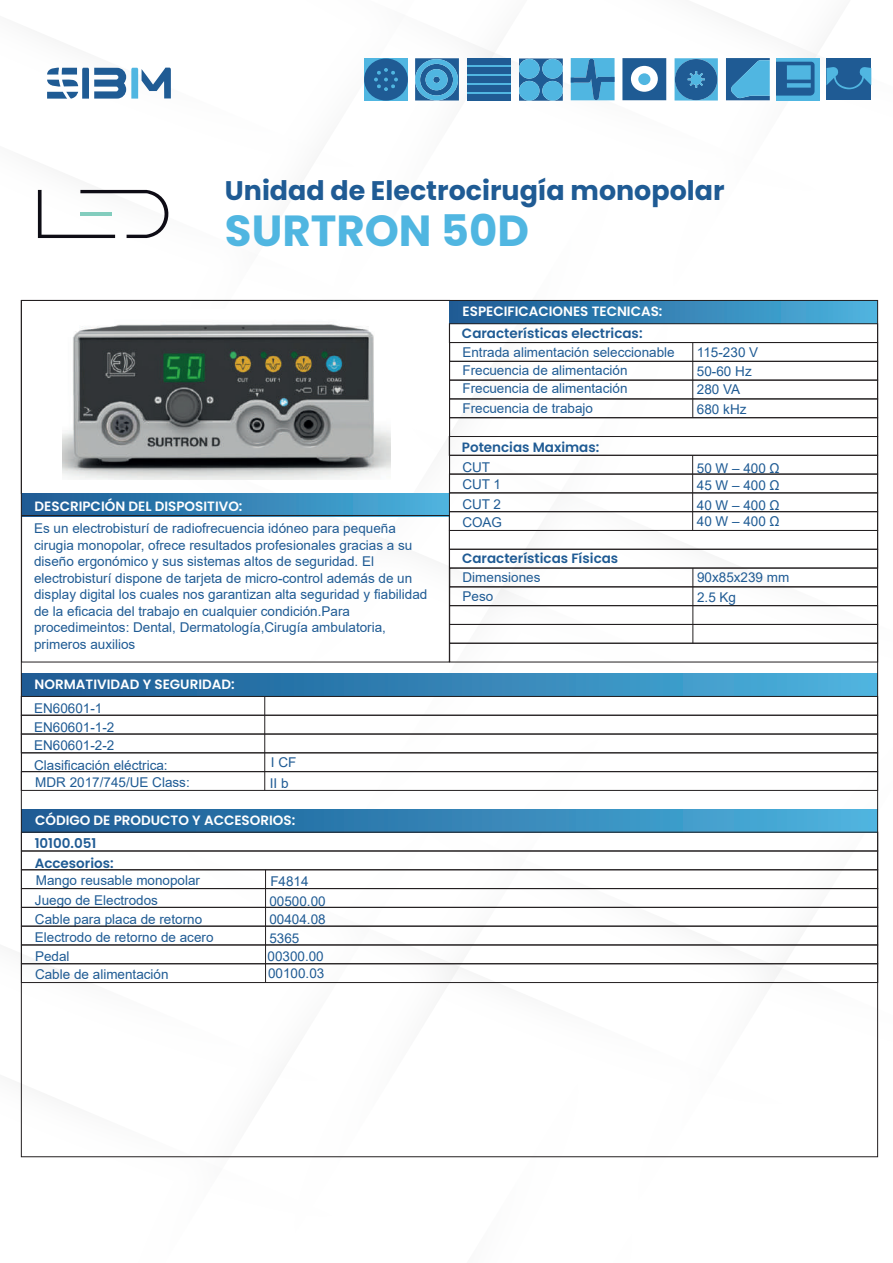
<style>
.page{position:relative;width:893px;height:1263px;background:#fff}
.page>*{position:absolute;margin:0;border:0;box-sizing:border-box;transform-origin:0 0}
.t1{font:700 43.5px "Poppins";color:#50b6e1}
.t2{font:700 26.85px "Poppins";color:#1f5b94}
.t3{font:13.5px/16.5px "Arial";color:#1f5b94}
.t4{font:600 13.5px "Poppins";color:#fff}
.t5{font:600 13.5px/19.8px "Poppins";color:#1f5b94}
</style>
<div class="page">
<svg style="left:20px;top:189px;width:300px;height:122px"></svg>
<svg style="left:220px;top:189px;width:100px;height:10px"></svg>
<svg style="left:120px;top:457px;width:599px;height:206px"></svg>
<svg style="left:320px;top:47px;width:316px;height:253px"></svg>
<svg style="left:20px;top:827px;width:165px;height:262px"></svg>
<svg style="left:601px;top:807px;width:278px;height:262px"></svg>
<svg style="left:285px;top:960px;width:316px;height:198px"></svg>
<svg style="left:364px;top:58px;width:44px;height:43px;background:#2d75aa"></svg>
<svg style="left:415px;top:58px;width:44px;height:43px;background:#408ebd"></svg>
<hr style="left:467px;top:83px;width:43px;height:2px;background:#50b6e1">
<hr style="left:467px;top:92px;width:43px;height:2px;background:#50b6e1">
<hr style="left:467px;top:65px;width:43px;height:2px;background:#50b6e1">
<hr style="left:467px;top:74px;width:43px;height:2px;background:#50b6e1">
<div style="left:467px;top:58px;width:43px;height:7px;background:#1f5b94"></div>
<div style="left:467px;top:85px;width:43px;height:7px;background:#1f5b94"></div>
<div style="left:467px;top:76px;width:43px;height:7px;background:#1f5b94"></div>
<div style="left:467px;top:67px;width:43px;height:7px;background:#1f5b94"></div>
<div style="left:467px;top:94px;width:43px;height:7px;background:#1f5b94"></div>
<svg style="left:519px;top:58px;width:44px;height:43px"></svg>
<div style="left:519px;top:59px;width:20px;height:20px;background:#50b6e1;border-radius:50%"></div>
<div style="left:519px;top:81px;width:20px;height:20px;background:#50b6e1;border-radius:50%"></div>
<div style="left:542px;top:59px;width:21px;height:20px;background:#50b6e1;border-radius:50%"></div>
<div style="left:542px;top:81px;width:21px;height:20px;background:#50b6e1;border-radius:50%"></div>
<svg style="left:622px;top:58px;width:44px;height:42px"></svg>
<svg style="left:675px;top:58px;width:43px;height:43px;background:#367caf"></svg>
<svg style="left:571px;top:58px;width:43px;height:42px;background:#459ecc"></svg>
<svg style="left:776px;top:58px;width:44px;height:42px"></svg>
<svg style="left:776px;top:62px;width:38px;height:34px"></svg>
<div style="left:638px;top:73px;width:12px;height:12px;background:#50b6e1;border-radius:50%"></div>
<svg style="left:726px;top:58px;width:44px;height:42px;background:#3c8fbf"></svg>
<div style="left:826px;top:58px;width:45px;height:42px;background:#1f5b94"></div>
<svg style="left:826px;top:67px;width:45px;height:22px"></svg>
<svg style="left:47px;top:67px;width:124px;height:32px"></svg>
<div style="left:21px;top:493px;width:429px;height:23px;background:linear-gradient(to right,#1b5891,#4db2dc)"></div>
<div style="left:449px;top:301px;width:429px;height:23px;background:linear-gradient(to right,#1b5891,#4db1dc)"></div>
<div style="left:449px;top:342px;width:429px;height:19px;border:1px solid #231f20"></div>
<div style="left:449px;top:361px;width:429px;height:19px;border:1px solid #231f20"></div>
<div style="left:449px;top:380px;width:429px;height:19px;border:1px solid #231f20"></div>
<div style="left:449px;top:417px;width:429px;height:20px;border:1px solid #231f20"></div>
<div style="left:21px;top:515px;width:428px;height:147px;border:1px solid #231f20"></div>
<hr style="left:692px;top:342px;width:1px;height:76px;background:#231f20">
<div style="left:449px;top:436px;width:429px;height:19px;border:1px solid #231f20"></div>
<div style="left:449px;top:455px;width:429px;height:19px;border:1px solid #231f20"></div>
<div style="left:449px;top:474px;width:429px;height:19px;border:1px solid #231f20"></div>
<div style="left:449px;top:511px;width:429px;height:20px;border:1px solid #231f20"></div>
<div style="left:449px;top:530px;width:429px;height:19px;border:1px solid #231f20"></div>
<hr style="left:692px;top:455px;width:1px;height:75px;background:#231f20">
<div style="left:449px;top:549px;width:429px;height:19px;border:1px solid #231f20"></div>
<div style="left:450px;top:568px;width:428px;height:19px;border:1px solid #231f20"></div>
<div style="left:449px;top:605px;width:429px;height:20px;border:1px solid #231f20"></div>
<div style="left:449px;top:624px;width:429px;height:19px;border:1px solid #231f20"></div>
<div style="left:449px;top:643px;width:429px;height:19px;border:1px solid #231f20"></div>
<hr style="left:693px;top:568px;width:1px;height:75px;background:#231f20">
<div style="left:22px;top:673px;width:856px;height:23px;background:linear-gradient(to right,#1b5891,#4db2dd)"></div>
<div style="left:21px;top:696px;width:857px;height:19px;border:1px solid #231f20"></div>
<div style="left:21px;top:715px;width:857px;height:19px;border:1px solid #231f20"></div>
<div style="left:21px;top:734px;width:857px;height:19px;border:1px solid #231f20"></div>
<div style="left:21px;top:771px;width:857px;height:20px;border:1px solid #231f20"></div>
<hr style="left:264px;top:696px;width:1px;height:94px;background:#231f20">
<div style="left:21px;top:809px;width:856px;height:23px;background:linear-gradient(to right,#1b5891,#4db1dc)"></div>
<div style="left:21px;top:832px;width:857px;height:19px;border:1px solid #231f20"></div>
<div style="left:21px;top:851px;width:857px;height:19px;border:1px solid #231f20"></div>
<div style="left:21px;top:869px;width:857px;height:20px;border:1px solid #231f20"></div>
<div style="left:21px;top:888px;width:857px;height:19px;border:1px solid #231f20"></div>
<div style="left:21px;top:907px;width:857px;height:19px;border:1px solid #231f20"></div>
<div style="left:21px;top:926px;width:857px;height:19px;border:1px solid #231f20"></div>
<div style="left:21px;top:963px;width:857px;height:20px;border:1px solid #231f20"></div>
<hr style="left:265px;top:870px;width:1px;height:112px;background:#231f20">
<svg style="left:38px;top:190px;width:136px;height:48px"></svg>
<hr style="left:80px;top:212px;width:32px;height:3px;background:#83cdbe">
<img style="left:63px;top:309px;width:328px;height:170px">
<h2 class="t2" style="left:225px;top:175px;width:501px">Unidad de Electrocirugía monopolar</h2>
<h1 class="t1" style="left:225px;top:206px;width:306px">SURTRON 50D</h1>
<p class="t4" style="left:35px;top:498px;width:209px">DESCRIPCIÓN DEL DISPOSITIVO:</p>
<p class="t3" style="left:34px;top:520px;width:395px">Es un electrobisturí de radiofrecuencia idóneo para pequeña cirugia monopolar, ofrece resultados profesionales gracias a su diseño ergonómico y sus sistemas altos de seguridad. El electrobisturí dispone de tarjeta de micro-control además de un display digital los cuales nos garantizan alta seguridad y fiabilidad de la eficacia del trabajo en cualquier condición.Para procedimeintos: Dental, Dermatología,Cirugía ambulatoria, primeros auxilios</p>
<p class="t4" style="left:35px;top:676px;width:202px">NORMATIVIDAD Y SEGURIDAD:</p>
<p class="t3" style="left:34px;top:699px;width:82px;line-height:18.3px">EN60601-1<br>EN60601-1-2<br>EN60601-2-2</p>
<p class="t3" style="left:34px;top:757px;width:135px">Clasificación eléctrica:</p>
<p class="t3" style="left:271px;top:754px;width:27px">I CF</p>
<p class="t3" style="left:35px;top:774px;width:156px">MDR 2017/745/UE Class:</p>
<p class="t3" style="left:270px;top:775px;width:20px">II b</p>
<p class="t4" style="left:35px;top:812px;width:262px">CÓDIGO DE PRODUCTO Y ACCESORIOS:</p>
<p class="t5" style="left:35px;top:833px;width:80px">10100.051<br>Accesorios:</p>
<p class="t3" style="left:36px;top:872px;width:166px">Mango reusable monopolar</p>
<p class="t3" style="left:270px;top:873px;width:40px">F4814</p>
<p class="t3" style="left:35px;top:891px;width:180px;line-height:18.6px">Juego de Electrodos<br>Cable para placa de retorno<br>Electrodo de retorno de acero<br>Pedal</p>
<p class="t3" style="left:35px;top:966px;width:135px">Cable de alimentación</p>
<p class="t3" style="left:268px;top:892px;width:60px;line-height:18.5px">00500.00<br>00404.08<br>5365<br>00300.00</p>
<p class="t3" style="left:268px;top:964px;width:58px">00100.03</p>
<p class="t4" style="left:463px;top:303px;width:201px">ESPECIFICACIONES TECNICAS:</p>
<p class="t5" style="left:462px;top:323px;width:182px">Características electricas:</p>
<p class="t3" style="left:462px;top:343px;width:214px;line-height:18.3px">Entrada alimentación seleccionable<br>Frecuencia de alimentación<br>Frecuencia de alimentación</p>
<p class="t3" style="left:462px;top:400px;width:132px">Frecuencia de trabajo</p>
<p class="t5" style="left:462px;top:437px;width:139px">Potencias Maximas:</p>
<p class="t3" style="left:462px;top:459px;width:40px">CUT<br>CUT 1</p>
<p class="t3" style="left:462px;top:495px;width:41px;line-height:18.3px">CUT 2<br>COAG</p>
<p class="t3" style="left:697px;top:343px;width:63px;line-height:18.3px">115-230 V<br>50-60 Hz<br>280 VA</p>
<p class="t3" style="left:697px;top:401px;width:51px">680 kHz</p>
<p class="t3" style="left:697px;top:460px;width:84px">50 W – 400 Ω<br>45 W – 400 Ω</p>
<p class="t3" style="left:697px;top:496px;width:84px">40 W – 400 Ω<br>40 W – 400 Ω</p>
<p class="t5" style="left:462px;top:548px;width:158px">Características Físicas</p>
<p class="t3" style="left:463px;top:567px;width:80px;line-height:19.8px">Dimensiones<br>Peso</p>
<p class="t3" style="left:697px;top:567px;width:94px;line-height:19.8px">90x85x239 mm<br>2.5 Kg</p>
</div>
